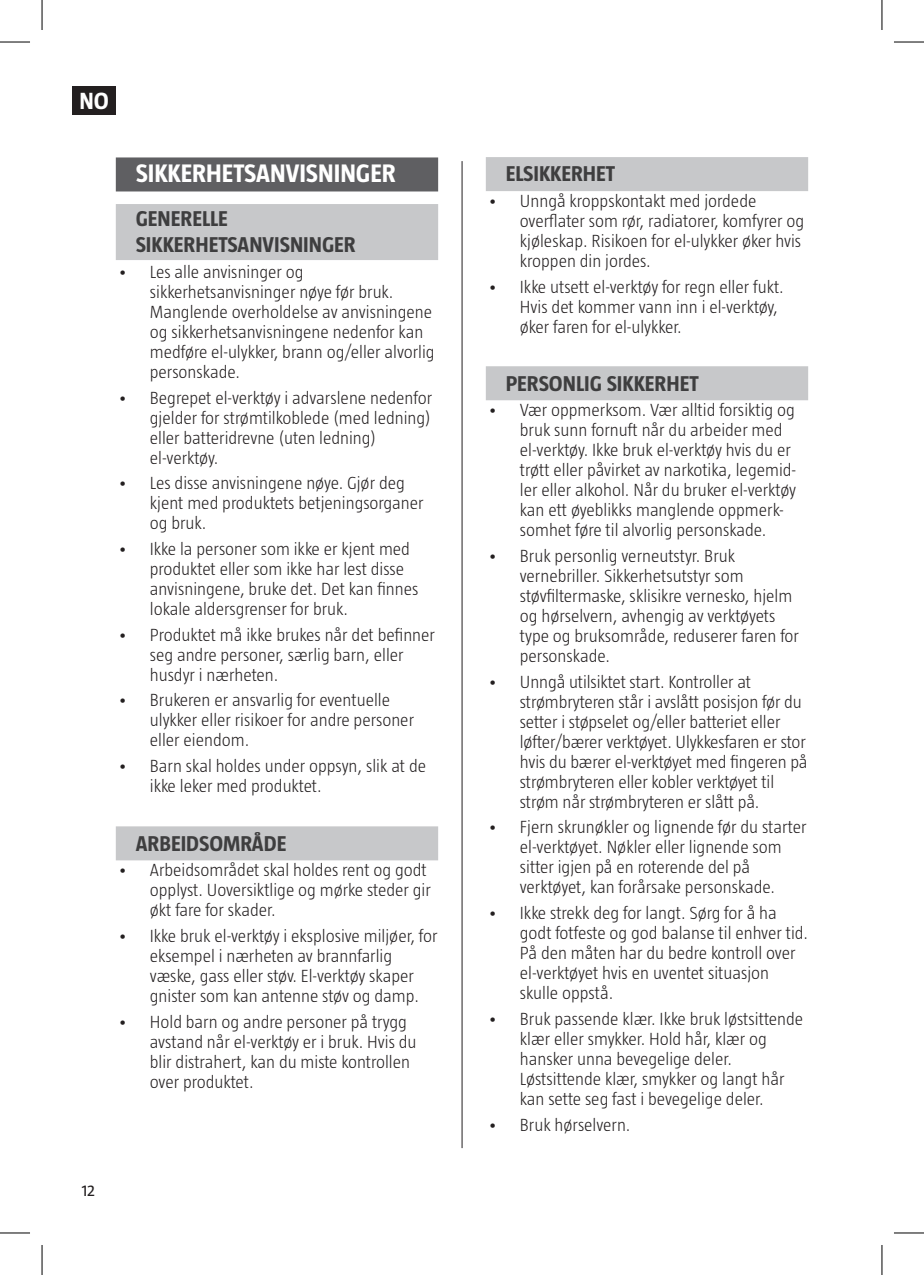
<style>
.page{position:relative;width:924px;height:1275px;background:#fff}
.page>*{position:absolute;margin:0;border:0;box-sizing:border-box;transform-origin:0 0}
.t1{font:700 26px "Taz";color:#fff}
.t2{font:700 24px "Taz";color:#fff}
.t3{font:700 22px/26.4px "Taz";color:#3e3e3f}
.t4{font:300 18px/20px "Taz";color:#231f20}
.t5{font:16px "Taz";color:#231f20}
</style>
<div class="page">
<div style="left:73px;top:86px;width:43px;height:29px;background:#231f20"></div>
<hr style="left:461px;top:161px;width:1px;height:987px;background:#231f20">
<div style="left:485px;top:157px;width:322px;height:34px;background:#c7c8ca"></div>
<div style="left:485px;top:366px;width:322px;height:34px;background:#c7c8ca"></div>
<div style="left:116px;top:157px;width:322px;height:34px;background:#5f5f62"></div>
<div style="left:116px;top:204px;width:322px;height:56px;background:#c7c8ca"></div>
<div style="left:116px;top:826px;width:322px;height:34px;background:#c7c8ca"></div>
<hr style="left:0;top:42px;width:30px;height:1px;background:#000">
<hr style="left:893px;top:42px;width:30px;height:1px;background:#000">
<hr style="left:0;top:1232px;width:30px;height:1px;background:#000">
<hr style="left:893px;top:1232px;width:30px;height:1px;background:#000">
<hr style="left:42px;top:0;width:1px;height:30px;background:#000">
<hr style="left:42px;top:1245px;width:1px;height:30px;background:#000">
<hr style="left:881px;top:0;width:1px;height:30px;background:#000">
<hr style="left:881px;top:1245px;width:1px;height:30px;background:#000">
<h2 class="t2" style="left:79px;top:87px;width:31px">NO</h2>
<h1 class="t1" style="left:136px;top:159px;width:261px">SIKKERHETSANVISNINGER</h1>
<p class="t3" style="left:136px;top:205px;width:221px">GENERELLE<br>SIKKERHETSANVISNINGER</p>
<p class="t4" style="left:150px;top:262px;width:286px;text-indent:-32px">• Les alle anvisninger og sikkerhetsanvisninger nøye før bruk.<br>Manglende overholdelse av anvisningene og sikkerhetsanvisningene nedenfor kan medføre el-ulykker, brann og/eller alvorlig personskade.</p>
<p class="t4" style="left:150px;top:387px;width:284px;text-indent:-32px">• Begrepet el-verktøy i advarslene nedenfor gjelder for strømtilkoblede (med ledning) eller batteridrevne (uten ledning) el-verktøy.</p>
<p class="t4" style="left:150px;top:473px;width:275px;text-indent:-32px">• Les disse anvisningene nøye. Gjør deg kjent med produktets betjeningsorganer og bruk.</p>
<p class="t4" style="left:150px;top:539px;width:270px;text-indent:-32px">• Ikke la personer som ikke er kjent med produktet eller som ikke har lest disse anvisningene, bruke det. Det kan finnes lokale aldersgrenser for bruk.</p>
<p class="t4" style="left:150px;top:624px;width:286px;text-indent:-32px">• Produktet må ikke brukes når det befinner seg andre personer, særlig barn, eller husdyr i nærheten.</p>
<p class="t4" style="left:150px;top:690px;width:266px;text-indent:-32px">• Brukeren er ansvarlig for eventuelle ulykker eller risikoer for andre personer eller eiendom.</p>
<p class="t4" style="left:150px;top:756px;width:278px;text-indent:-32px">• Barn skal holdes under oppsyn, slik at de ikke leker med produktet.</p>
<p class="t3" style="left:136px;top:830px;width:152px">ARBEIDSOMRÅDE</p>
<p class="t4" style="left:150px;top:860px;width:282px;text-indent:-32px">• Arbeidsområdet skal holdes rent og godt opplyst. Uoversiktlige og mørke steder gir økt fare for skader.</p>
<p class="t4" style="left:150px;top:926px;width:289px;text-indent:-32px">• Ikke bruk el-verktøy i eksplosive miljøer, for eksempel i nærheten av brannfarlig væske, gass eller støv. El-verktøy skaper gnister som kan antenne støv og damp.</p>
<p class="t4" style="left:150px;top:1011px;width:268px;text-indent:-32px">• Hold barn og andre personer på trygg avstand når el-verktøy er i bruk. Hvis du blir distrahert, kan du miste kontrollen over produktet.</p>
<p class="t5" style="left:82px;top:1181px;width:15px">12</p>
<p class="t3" style="left:505px;top:161px;width:111px">ELSIKKERHET</p>
<p class="t4" style="left:519px;top:191px;width:285px;text-indent:-32px">• Unngå kroppskontakt med jordede overflater som rør, radiatorer, komfyrer og kjøleskap. Risikoen for el-ulykker øker hvis kroppen din jordes.</p>
<p class="t4" style="left:519px;top:276px;width:265px;text-indent:-32px">• Ikke utsett el-verktøy for regn eller fukt.<br>Hvis det kommer vann inn i el-verktøy, øker faren for el-ulykker.</p>
<p class="t3" style="left:505px;top:370px;width:194px">PERSONLIG SIKKERHET</p>
<p class="t4" style="left:519px;top:400px;width:278px;text-indent:-32px">• Vær oppmerksom. Vær alltid forsiktig og bruk sunn fornuft når du arbeider med el-verktøy. Ikke bruk el-verktøy hvis du er trøtt eller påvirket av narkotika, legemid&shy;ler eller alkohol. Når du bruker el-verktøy kan ett øyeblikks manglende oppmerk&shy;somhet føre til alvorlig personskade.</p>
<p class="t4" style="left:519px;top:546px;width:280px;text-indent:-32px">• Bruk personlig verneutstyr. Bruk vernebriller. Sikkerhetsutstyr som støvfiltermaske, sklisikre vernesko, hjelm og hørselvern, avhengig av verktøyets type og bruksområde, reduserer faren for personskade.</p>
<p class="t4" style="left:519px;top:671px;width:289px;text-indent:-32px">• Unngå utilsiktet start. Kontroller at strømbryteren står i avslått posisjon før du setter i støpselet og/eller batteriet eller løfter/bærer verktøyet. Ulykkesfaren er stor hvis du bærer el-verktøyet med fingeren på strømbryteren eller kobler verktøyet til strøm når strømbryteren er slått på.</p>
<p class="t4" style="left:519px;top:817px;width:288px;text-indent:-32px">• Fjern skrunøkler og lignende før du starter el-verktøyet. Nøkler eller lignende som sitter igjen på en roterende del på verktøyet, kan forårsake personskade.</p>
<p class="t4" style="left:519px;top:903px;width:289px;text-indent:-32px">• Ikke strekk deg for langt. Sørg for å ha godt fotfeste og god balanse til enhver tid.<br>På den måten har du bedre kontroll over el-verktøyet hvis en uventet situasjon skulle oppstå.</p>
<p class="t4" style="left:519px;top:1008px;width:285px;text-indent:-32px">• Bruk passende klær. Ikke bruk løstsittende klær eller smykker. Hold hår, klær og hansker unna bevegelige deler.<br>Løstsittende klær, smykker og langt hår kan sette seg fast i bevegelige deler.</p>
<p class="t4" style="left:487px;top:1114px;width:144px">• Bruk hørselvern.</p>
</div>
